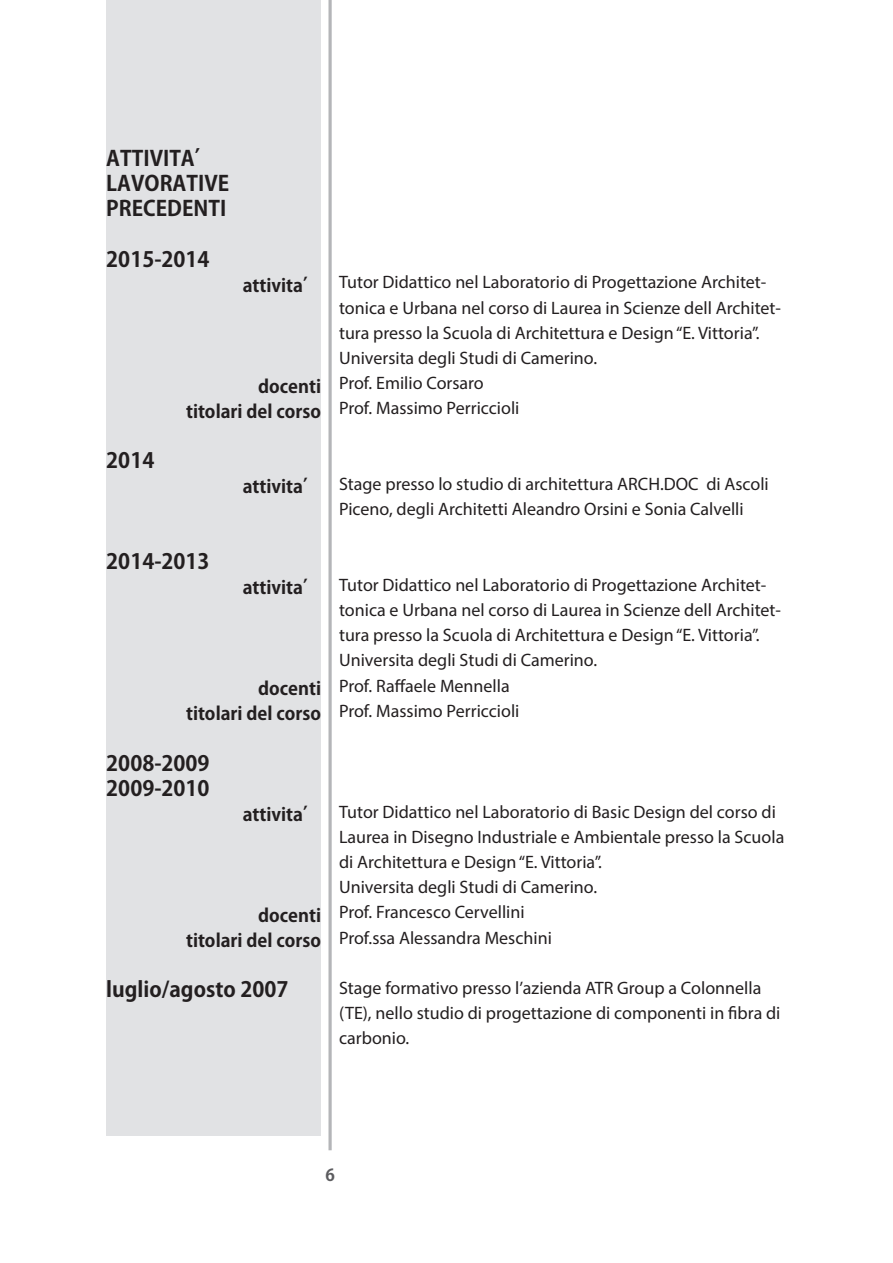
<style>
.page{position:relative;width:893px;height:1263px;background:#fff}
.page>*{position:absolute;margin:0;border:0;box-sizing:border-box;transform-origin:0 0}
.t1{font:700 21px/25.2px "Adobe Gothic Std";color:#231f20}
.t2{font:18px/25.2px "Myriad Pro";color:#231f20}
.t3{font:700 18px/25.2px "Adobe Gothic Std";color:#231f20;text-align:right}
.t4{font:700 16.5px "Adobe Gothic Std";color:#5c5c5f}
</style>
<div class="page">
<div style="left:106px;top:0;width:215px;height:1135px;background:#e1e2e4"></div>
<svg style="left:328px;top:0;width:4px;height:1150px;background:#c2c3c6"></svg>
<p class="t1" style="left:106px;top:146px;width:124px">ATTIVITA’<br>LAVORATIVE<br>PRECEDENTI</p>
<p class="t1" style="left:106px;top:247px;width:105px">2015-2014</p>
<p class="t3" style="left:243px;top:273px;width:80px">attivita’</p>
<p class="t1" style="left:106px;top:448px;width:50px">2014</p>
<p class="t3" style="left:186px;top:374px;width:137px">docenti<br>titolari del corso</p>
<p class="t3" style="left:243px;top:475px;width:80px">attivita’</p>
<p class="t1" style="left:106px;top:549px;width:105px">2014-2013</p>
<p class="t3" style="left:243px;top:575px;width:80px">attivita’</p>
<p class="t3" style="left:186px;top:676px;width:137px">docenti<br>titolari del corso</p>
<p class="t1" style="left:106px;top:751px;width:105px">2008-2009<br>2009-2010</p>
<p class="t3" style="left:243px;top:802px;width:80px">attivita’</p>
<p class="t3" style="left:186px;top:903px;width:137px">docenti<br>titolari del corso</p>
<p class="t1" style="left:106px;top:977px;width:184px">luglio/agosto 2007</p>
<p class="t2" style="left:339px;top:269px;width:443px">Tutor Didattico nel Laboratorio di Progettazione Architet&shy;tonica e Urbana nel corso di Laurea in Scienze dell Architet&shy;tura presso la Scuola di Architettura e Design “E. Vittoria”.<br>Universita degli Studi di Camerino.<br>Prof. Emilio Corsaro<br>Prof. Massimo Perriccioli</p>
<p class="t2" style="left:339px;top:471px;width:431px">Stage presso lo studio di architettura ARCH.DOC di Ascoli<br>Piceno, degli Architetti Aleandro Orsini e Sonia Calvelli</p>
<p class="t2" style="left:339px;top:572px;width:443px">Tutor Didattico nel Laboratorio di Progettazione Architet&shy;tonica e Urbana nel corso di Laurea in Scienze dell Architet&shy;tura presso la Scuola di Architettura e Design “E. Vittoria”.<br>Universita degli Studi di Camerino.<br>Prof. Raffaele Mennella<br>Prof. Massimo Perriccioli</p>
<p class="t2" style="left:339px;top:799px;width:447px">Tutor Didattico nel Laboratorio di Basic Design del corso di Laurea in Disegno Industriale e Ambientale presso la Scuola di Architettura e Design “E. Vittoria”.<br>Universita degli Studi di Camerino.<br>Prof. Francesco Cervellini<br>Prof.ssa Alessandra Meschini</p>
<p class="t2" style="left:339px;top:975px;width:443px">Stage formativo presso l’azienda ATR Group a Colonnella (TE), nello studio di progettazione di componenti in fibra di carbonio.</p>
<p class="t4" style="left:325px;top:1165px;width:11px">6</p>
</div>
